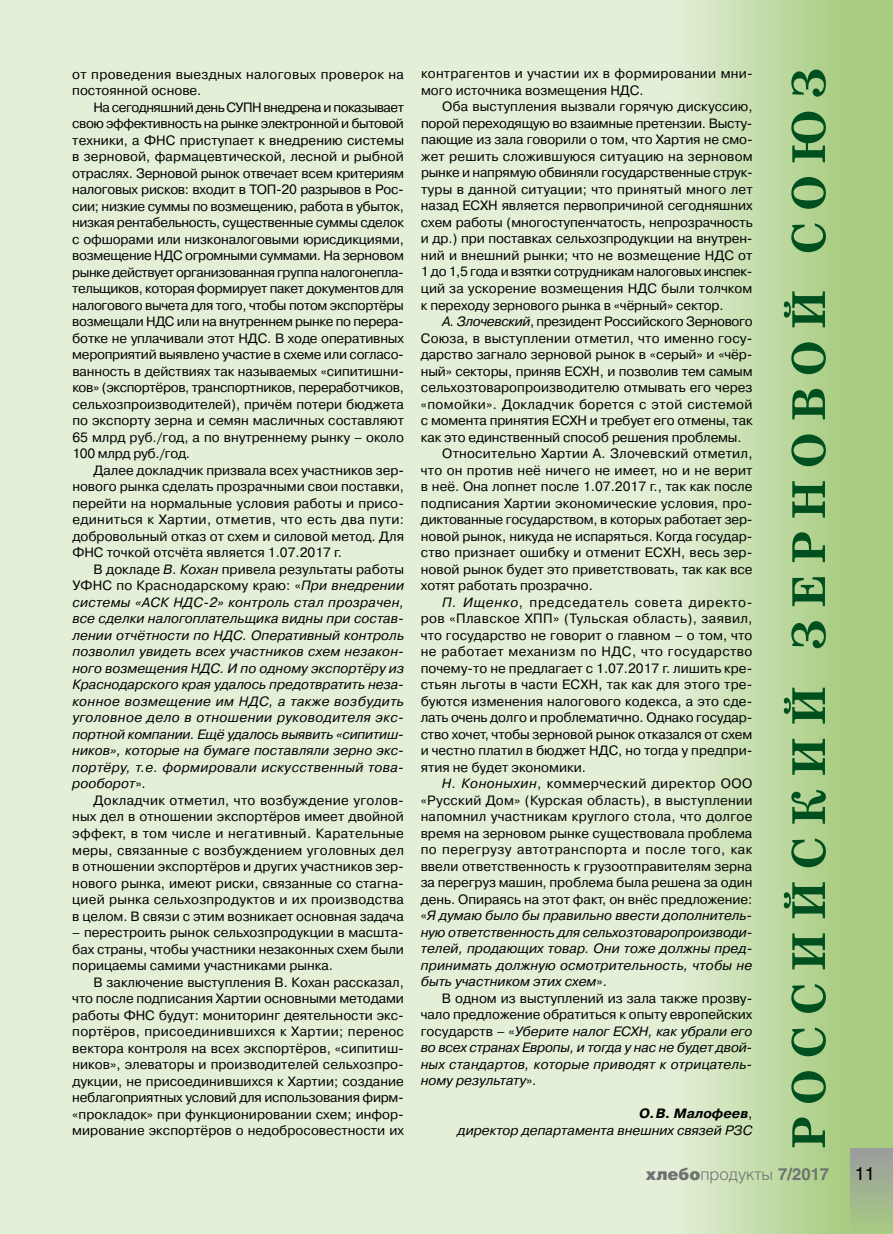
<style>
.page{position:relative;width:893px;height:1234px;background:#fff}
.page>*{position:absolute;margin:0;border:0;box-sizing:border-box;transform-origin:0 0}
.t1{font:18px "Helios";color:#000}
.t2{font:300 16.5px "Helios";color:#707173}
.t3{font:13.5px/16.5px "Pragmatica C";color:#000;text-align:justify}
.t4{font:italic 13.5px/16.5px "Pragmatica C";color:#000;text-align:justify}
.t5{font:13.5px/16.5px "Pragmatica C";letter-spacing:.02em;color:#000}
.t6{font:13.5px "Pragmatica C";letter-spacing:.025em;color:#000}
.t7{font:13.5px "Pragmatica C";letter-spacing:.035em;color:#000}
.t8{font:13.5px "Pragmatica C";letter-spacing:-.025em;color:#000}
.t9{font:13.5px "Pragmatica C";letter-spacing:.03em;color:#000}
.t10{font:13.5px "Pragmatica C";letter-spacing:.055em;color:#000}
.s1{font-style:normal}
.s2{font-style:italic}
.s3{font-weight:700}
.s4{font-weight:900}
</style>
<div class="page">
<div style="left:0;top:0;width:893px;height:1233px;background:#e4efd8"></div>
<div style="left:676px;top:0;width:166px;height:1233px;background:linear-gradient(to right,#e3eed7,#a8cd83)"></div>
<div style="left:842px;top:0;width:51px;height:1233px;background:#a8cd82"></div>
<div style="left:850px;top:1148px;width:43px;height:85px;background:linear-gradient(to bottom,#9b9c9f,#a7cb82)"></div>
<svg style="left:784px;top:70px;width:42px;height:1076px;background:#87b277"></svg>
<p class="t5" style="left:72px;top:66px;width:333px">от проведения выездных налоговых проверок на постоянной основе.</p>
<p class="t3" style="left:72px;top:99px;width:333px;text-indent:21px">На сегодняшний день СУПН внедрена и показывает свою эффективность на рынке электронной и бытовой техники, а ФНС приступает к внедрению системы в зерновой, фармацевтической, лесной и рыбной отраслях. Зерновой рынок отвечает всем критериям налоговых рисков: входит в ТОП-20 разрывов в Рос&shy;сии; низкие суммы по возмещению, работа в убыток, низкая рентабельность, существенные суммы сделок с офшорами или низконалоговыми юрисдикциями, возмещение НДС огромными суммами. На зерновом рынке действует организованная группа налогонепла&shy;тельщиков, которая формирует пакет документов для налогового вычета для того, чтобы потом экспортёры возмещали НДС или на внутреннем рынке по перера&shy;ботке не уплачивали этот НДС. В ходе оперативных мероприятий выявлено участие в схеме или согласо&shy;ванность в действиях так называемых «сипитишни&shy;ков» (экспортёров, транспортников, переработчиков, сельхозпроизводителей), причём потери бюджета по экспорту зерна и семян масличных составляют 65 млрд руб./год, а по внутреннему рынку – около 100 млрд руб./год.</p>
<p class="t3" style="left:72px;top:462px;width:333px;text-indent:21px">Далее докладчик призвала всех участников зер&shy;нового рынка сделать прозрачными свои поставки, перейти на нормальные условия работы и присо&shy;единиться к Хартии, отметив, что есть два пути: добровольный отказ от схем и силовой метод. Для ФНС точкой отсчёта является 1.07.2017 г.</p>
<p class="t4" style="left:72px;top:561px;width:333px;text-indent:21px"><span class="s1">В докладе</span> В. Кохан <span class="s1">привела результаты работы УФНС по Краснодарскому краю: «</span>При внедрении системы «АСК НДС-2» контроль стал прозрачен, все сделки налогоплательщика видны при состав&shy;лении отчётности по НДС. Оперативный контроль позволил увидеть всех участников схем незакон&shy;ного возмещения НДС. И по одному экспортёру из Краснодарского края удалось предотвратить неза&shy;конное возмещение им НДС, а также возбудить уголовное дело в отношении руководителя экс&shy;портной компании. Ещё удалось выявить «сипитиш&shy;ников», которые на бумаге поставляли зерно экс&shy;портёру, т.е. формировали искусственный това&shy;рооборот<span class="s1">».</span></p>
<p class="t3" style="left:72px;top:792px;width:333px;text-indent:21px">Докладчик отметил, что возбуждение уголов&shy;ных дел в отношении экспортёров имеет двойной эффект, в том числе и негативный. Карательные меры, связанные с возбуждением уголовных дел в отношении экспортёров и других участников зер&shy;нового рынка, имеют риски, связанные со стагна&shy;цией рынка сельхозпродуктов и их производства в целом. В связи с этим возникает основная задача</p>
<p class="t3" style="left:72px;top:924px;width:333px">– перестроить рынок сельхозпродукции в масшта&shy;бах страны, чтобы участники незаконных схем были порицаемы самими участниками рынка.</p>
<p class="t3" style="left:72px;top:973px;width:333px;text-indent:21px">В заключение выступления В. Кохан рассказал, что после подписания Хартии основными методами работы ФНС будут: мониторинг деятельности экс&shy;портёров, присоединившихся к Хартии; перенос вектора контроля на всех экспортёров, «сипитиш&shy;ников», элеваторы и производителей сельхозпро&shy;дукции, не присоединившихся к Хартии; создание неблагоприятных условий для использования фирм-«прокладок» при функционировании схем; инфор&shy;мирование экспортёров о недобросовестности их</p>
<p class="t3" style="left:421px;top:66px;width:333px">контрагентов и участии их в формировании мни&shy;мого источника возмещения НДС.</p>
<p class="t3" style="left:421px;top:99px;width:333px;text-indent:21px">Оба выступления вызвали горячую дискуссию, порой переходящую во взаимные претензии. Высту&shy;пающие из зала говорили о том, что Хартия не смо&shy;жет решить сложившуюся ситуацию на зерновом рынке и напрямую обвиняли государственные струк&shy;туры в данной ситуации; что принятый много лет назад ЕСХН является первопричиной сегодняшних схем работы (многоступенчатость, непрозрачность и др.) при поставках сельхозпродукции на внутрен&shy;ний и внешний рынки; что не возмещение НДС от 1 до 1,5 года и взятки сотрудникам налоговых инспек&shy;ций за ускорение возмещения НДС были толчком к переходу зернового рынка в «чёрный» сектор.</p>
<p class="t8" style="left:442px;top:314px;width:312px"><span class="s2">А. Злочевский</span>, президент Российского Зернового</p>
<p class="t3" style="left:421px;top:330px;width:333px">Союза, в выступлении отметил, что именно госу-</p>
<p class="t3" style="left:421px;top:346px;width:333px">дарство загнало зерновой рынок в «серый» и «чёр-</p>
<p class="t3" style="left:421px;top:363px;width:333px">ный» секторы, приняв ЕСХН, и позволив тем самым</p>
<p class="t3" style="left:421px;top:379px;width:333px">сельхозтоваропроизводителю отмывать его через</p>
<p class="t6" style="left:421px;top:396px;width:333px">«помойки». Докладчик борется с этой системой</p>
<p class="t3" style="left:421px;top:412px;width:333px">с момента принятия ЕСХН и требует его отмены, так</p>
<p class="t3" style="left:421px;top:429px;width:322px">как это единственный способ решения проблемы.</p>
<p class="t5" style="left:442px;top:445px;width:312px">Относительно Хартии А. Злочевский отметил,</p>
<p class="t3" style="left:421px;top:462px;width:333px">что он против неё ничего не имеет, но и не верит</p>
<p class="t3" style="left:421px;top:478px;width:333px">в неё. Она лопнет после 1.07.2017 г., так как после</p>
<p class="t3" style="left:421px;top:495px;width:333px">подписания Хартии экономические условия, про-</p>
<p class="t3" style="left:421px;top:511px;width:333px">диктованные государством, в которых работает зер-</p>
<p class="t3" style="left:421px;top:528px;width:333px">новой рынок, никуда не испаряться. Когда государ-</p>
<p class="t3" style="left:421px;top:544px;width:333px">ство признает ошибку и отменит ЕСХН, весь зер-</p>
<p class="t3" style="left:421px;top:561px;width:333px">новой рынок будет это приветствовать, так как все</p>
<p class="t3" style="left:421px;top:577px;width:174px">хотят работать прозрачно.</p>
<p class="t10" style="left:442px;top:594px;width:312px"><span class="s2">П. Ищенко</span>, председатель совета директо-</p>
<p class="t6" style="left:421px;top:611px;width:333px">ров «Плавское ХПП» (Тульская область), заявил,</p>
<p class="t3" style="left:421px;top:627px;width:333px">что государство не говорит о главном – о том, что</p>
<p class="t9" style="left:421px;top:644px;width:333px">не работает механизм по НДС, что государство</p>
<p class="t3" style="left:421px;top:660px;width:333px">почему‑то не предлагает с 1.07.2017 г. лишить кре-</p>
<p class="t3" style="left:421px;top:676px;width:333px">стьян льготы в части ЕСХН, так как для этого тре-</p>
<p class="t3" style="left:421px;top:693px;width:333px">буются изменения налогового кодекса, а это сде-</p>
<p class="t3" style="left:421px;top:709px;width:333px">лать очень долго и проблематично. Однако государ-</p>
<p class="t3" style="left:421px;top:726px;width:333px">ство хочет, чтобы зерновой рынок отказался от схем</p>
<p class="t3" style="left:421px;top:742px;width:333px">и честно платил в бюджет НДС, но тогда у предпри-</p>
<p class="t3" style="left:421px;top:759px;width:167px">ятия не будет экономики.</p>
<p class="t7" style="left:442px;top:776px;width:312px"><span class="s2">Н. Кононыхин</span>, коммерческий директор ООО</p>
<p class="t3" style="left:421px;top:792px;width:333px">«Русский Дом» (Курская область), в выступлении</p>
<p class="t5" style="left:421px;top:808px;width:333px">напомнил участникам круглого стола, что долгое</p>
<p class="t3" style="left:421px;top:825px;width:333px">время на зерновом рынке существовала проблема</p>
<p class="t7" style="left:421px;top:842px;width:333px">по перегрузу автотранспорта и после того, как</p>
<p class="t3" style="left:421px;top:858px;width:333px">ввели ответственность к грузоотправителям зерна</p>
<p class="t3" style="left:421px;top:874px;width:333px">за перегруз машин, проблема была решена за один</p>
<p class="t3" style="left:421px;top:891px;width:333px">день. Опираясь на этот факт, он внёс предложение:</p>
<p class="t4" style="left:421px;top:907px;width:333px"><span class="s1">«</span>Я думаю было бы правильно ввести дополнитель-</p>
<p class="t4" style="left:421px;top:923px;width:333px">ную ответственность для сельхозтоваропроизводи-</p>
<p class="t4" style="left:421px;top:940px;width:333px">телей, продающих товар. Они тоже должны пред-</p>
<p class="t4" style="left:421px;top:956px;width:333px">принимать должную осмотрительность, чтобы не</p>
<p class="t4" style="left:421px;top:973px;width:188px">быть участником этих схем<span class="s1">».</span></p>
<p class="t3" style="left:442px;top:989px;width:312px">В одном из выступлений из зала также прозву-</p>
<p class="t3" style="left:421px;top:1006px;width:333px">чало предложение обратиться к опыту европейских</p>
<p class="t4" style="left:421px;top:1022px;width:333px"><span class="s1">государств – «</span>Уберите налог ЕСХН, как убрали его</p>
<p class="t4" style="left:421px;top:1039px;width:333px">во всех странах Европы, и тогда у нас не будет двой-</p>
<p class="t4" style="left:421px;top:1055px;width:333px">ных стандартов, которые приводят к отрицатель-</p>
<p class="t4" style="left:421px;top:1072px;width:117px">ному результату<span class="s1">».</span></p>
<p class="t4" style="left:458px;top:1105px;width:296px;text-align:right"><span class="s3">О.В. Малофеев</span><span class="s1">,<br></span>директор департамента внешних связей РЗС</p>
<p class="t2" style="left:645px;top:1164px;width:185px"><span class="s4">хле-бо-</span>про-дук-ты <span class="s3">7/2017</span></p>
<h1 class="t1" style="left:855px;top:1162px;width:22px">11</h1>
</div>
